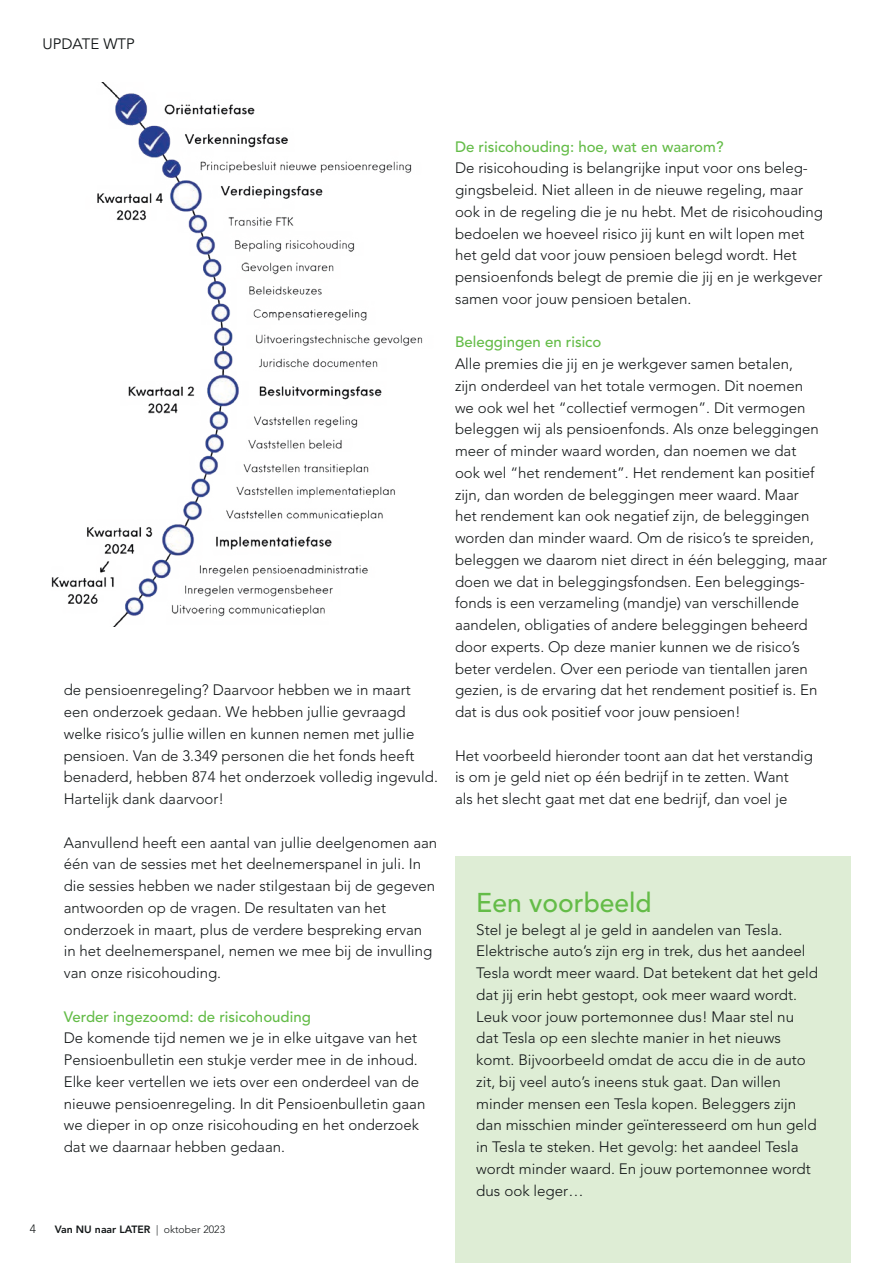
<style>
.page{position:relative;width:893px;height:1263px;background:#fff}
.page>*{position:absolute;margin:0;border:0;box-sizing:border-box;transform-origin:0 0}
.t1{font:500 27px "Avenir LT Std";color:#64bc48}
.t2{font:300 15px/21.8px "Avenir LT Std";color:#121617}
.t3{font:500 15px "Avenir LT Std";color:#64bc48}
.t4{font:15px "Avenir LT Std";color:#121617}
.t5{font:300 12px "Avenir LT Std";color:#121617}
.t6{font:800 10.5px "Avenir LT Std";color:#121617}
.s1{font-weight:300}
</style>
<div class="page">
<img style="left:51px;top:83px;width:372px;height:544px">
<div style="left:455px;top:857px;width:395px;height:406px;background:#deedd5"></div>
<p class="t4" style="left:43px;top:35px;width:94px">UPDATE WTP</p>
<p class="t2" style="left:64px;top:679px;width:376px">de pensioenregeling? Daarvoor hebben we in maart een onderzoek gedaan. We hebben jullie gevraagd welke risico’s jullie willen en kunnen nemen met jullie pensioen. Van de 3.349 personen die het fonds heeft benaderd, hebben 874 het onderzoek volledig ingevuld.<br>Hartelijk dank daarvoor!</p>
<p class="t2" style="left:64px;top:832px;width:375px">Aanvullend heeft een aantal van jullie deelgenomen aan één van de sessies met het deelnemerspanel in juli. In die sessies hebben we nader stilgestaan bij de gegeven antwoorden op de vragen. De resultaten van het onderzoek in maart, plus de verdere bespreking ervan in het deelnemerspanel, nemen we mee bij de invulling van onze risicohouding.</p>
<p class="t3" style="left:64px;top:1008px;width:249px">Verder ingezoomd: de risicohouding</p>
<p class="t2" style="left:64px;top:1027px;width:363px">De komende tijd nemen we je in elke uitgave van het Pensioenbulletin een stukje verder mee in de inhoud.<br>Elke keer vertellen we iets over een onderdeel van de nieuwe pensioenregeling. In dit Pensioenbulletin gaan we dieper in op onze risicohouding en het onderzoek dat we daarnaar hebben gedaan.</p>
<p class="t5" style="left:30px;top:1222px;width:8px">4</p>
<p class="t6" style="left:55px;top:1223px;width:172px">Van NU naar LATER <span class="s1">| oktober 2023</span></p>
<p class="t3" style="left:455px;top:138px;width:270px">De risicohouding: hoe, wat en waarom?</p>
<p class="t2" style="left:455px;top:157px;width:369px">De risicohouding is belangrijke input voor ons beleg&shy;gingsbeleid. Niet alleen in de nieuwe regeling, maar ook in de regeling die je nu hebt. Met de risicohouding bedoelen we hoeveel risico jij kunt en wilt lopen met het geld dat voor jouw pensioen belegd wordt. Het pensioenfonds belegt de premie die jij en je werkgever samen voor jouw pensioen betalen.</p>
<p class="t3" style="left:455px;top:333px;width:148px">Beleggingen en risico</p>
<p class="t2" style="left:455px;top:353px;width:374px">Alle premies die jij en je werkgever samen betalen,<br>zijn onderdeel van het totale vermogen. Dit noemen<br>we ook wel het “collectief vermogen”. Dit vermogen beleggen wij als pensioenfonds. Als onze beleggingen meer of minder waard worden, dan noemen we dat<br>ook wel “het rendement”. Het rendement kan positief zijn, dan worden de beleggingen meer waard. Maar<br>het rendement kan ook negatief zijn, de beleggingen worden dan minder waard. Om de risico’s te spreiden, beleggen we daarom niet direct in één belegging, maar doen we dat in beleggingsfondsen. Een beleggings&shy;fonds is een verzameling (mandje) van verschillende aandelen, obligaties of andere beleggingen beheerd door experts. Op deze manier kunnen we de risico’s beter verdelen. Over een periode van tientallen jaren gezien, is de ervaring dat het rendement positief is. En dat is dus ook positief voor jouw pensioen!</p>
<p class="t2" style="left:455px;top:745px;width:359px">Het voorbeeld hieronder toont aan dat het verstandig is om je geld niet op één bedrijf in te zetten. Want<br>als het slecht gaat met dat ene bedrijf, dan voel je</p>
<h1 class="t1" style="left:476px;top:886px;width:177px">Een voorbeeld</h1>
<p class="t2" style="left:476px;top:919px;width:343px">Stel je belegt al je geld in aandelen van Tesla.<br>Elektrische auto’s zijn erg in trek, dus het aandeel Tesla wordt meer waard. Dat betekent dat het geld dat jij erin hebt gestopt, ook meer waard wordt.<br>Leuk voor jouw portemonnee dus! Maar stel nu dat Tesla op een slechte manier in het nieuws komt. Bijvoorbeeld omdat de accu die in de auto zit, bij veel auto’s ineens stuk gaat. Dan willen minder mensen een Tesla kopen. Beleggers zijn dan misschien minder geïnteresseerd om hun geld in Tesla te steken. Het gevolg: het aandeel Tesla wordt minder waard. En jouw portemonnee wordt dus ook leger…</p>
</div>
